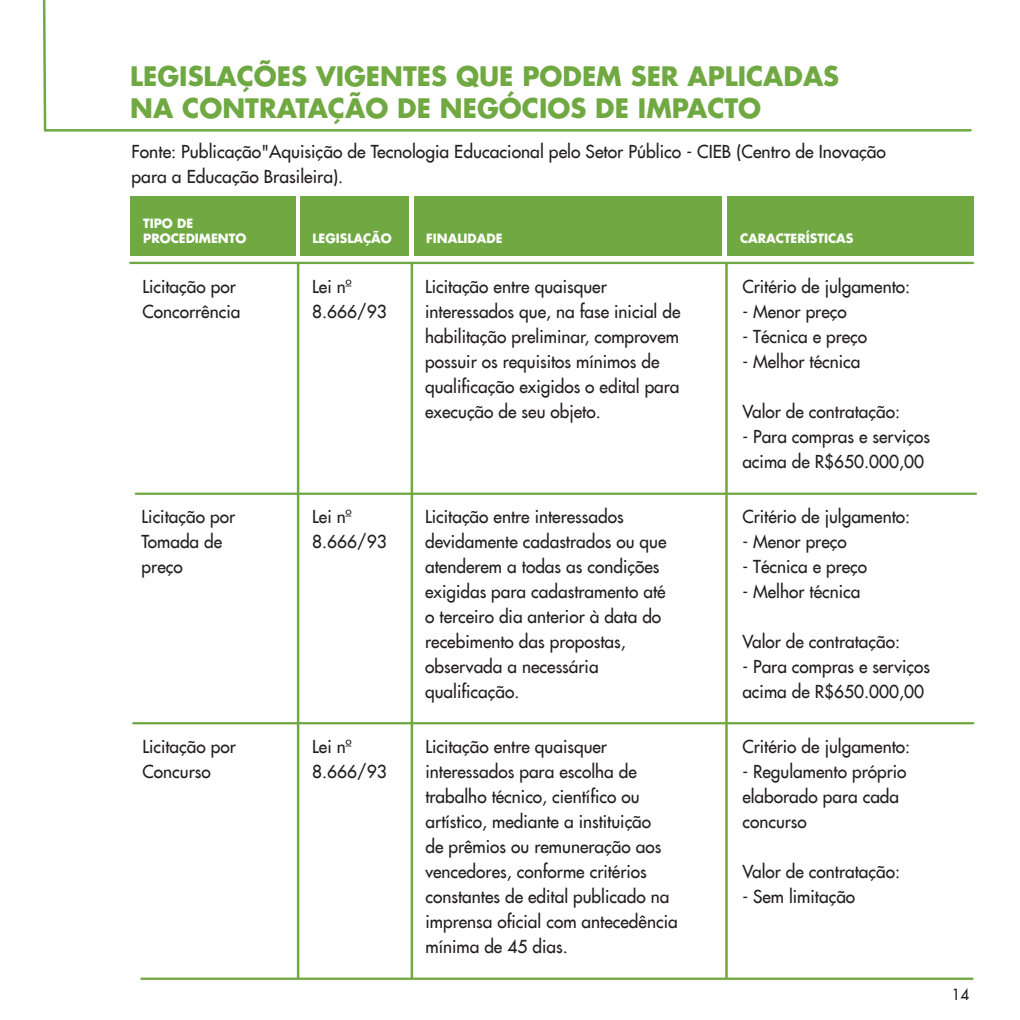
<style>
.page{position:relative;width:1020px;height:1020px;background:#fff}
.page>*{position:absolute;margin:0;border:0;box-sizing:border-box;transform-origin:0 0}
.t1{font:700 26.25px/31.5px "Futura LT";color:#70a942}
.t2{font:17.5px/25px "Futura LT";color:#231f20}
.t3{font:15px "Futura LT";color:#231f20}
.t4{font:700 12.5px/15px "Futura LT";color:#fff}
.s1{color:#6ea842}
</style>
<div class="page">
<div style="left:130px;top:196px;width:166px;height:59px;background:#70a942"></div>
<div style="left:300px;top:196px;width:109px;height:59px;background:#70a942"></div>
<div style="left:414px;top:196px;width:308px;height:59px;background:#70a942"></div>
<div style="left:728px;top:196px;width:246px;height:59px;background:#70a942"></div>
<svg style="left:42px;top:0;width:5px;height:132px"></svg>
<hr style="left:45px;top:129px;width:926px;height:3px;background:#70a942">
<hr style="left:297px;top:262px;width:2px;height:717px;background:#70a942">
<hr style="left:411px;top:262px;width:2px;height:717px;background:#70a942">
<hr style="left:141px;top:978px;width:832px;height:2px;background:#70a942">
<hr style="left:725px;top:264px;width:3px;height:715px;background:#70a942">
<hr style="left:130px;top:262px;width:843px;height:2px;background:#70a942">
<hr style="left:136px;top:493px;width:840px;height:2px;background:#70a942">
<hr style="left:133px;top:722px;width:840px;height:2px;background:#70a942">
<h1 class="t1" style="left:130px;top:60px;width:710px"><span class="s1">LEGISLAÇÕES</span> VIGENTES QUE PODEM SER APLICADAS<br>NA CONTRATAÇÃO DE NEGÓCIOS DE IMPACTO</h1>
<p class="t2" style="left:132px;top:139px;width:756px">Fonte: Publicação"Aquisição de Tecnologia Educacional pelo Setor Público - CIEB (Centro de Inovação para a Educação Brasileira).</p>
<p class="t4" style="left:143px;top:216px;width:105px">TIPO DE<br>PROCEDIMENTO</p>
<p class="t4" style="left:312px;top:231px;width:81px">LEGISLAÇÃO</p>
<p class="t4" style="left:426px;top:231px;width:78px">FINALIDADE</p>
<p class="t4" style="left:740px;top:231px;width:115px">CARACTERÍSTICAS</p>
<p class="t2" style="left:312px;top:274px;width:76px">Lei nº<br>8.666/93</p>
<p class="t2" style="left:742px;top:274px;width:169px">Critério de julgamento:</p>
<p class="t2" style="left:142px;top:274px;width:100px">Licitação por<br>Concorrência</p>
<p class="t2" style="left:425px;top:274px;width:257px">Licitação entre quaisquer interessados que, na fase inicial de habilitação preliminar, comprovem possuir os requisitos mínimos de qualificação exigidos o edital para execução de seu objeto.</p>
<p class="t2" style="left:742px;top:299px;width:106px">- Menor preço</p>
<p class="t2" style="left:742px;top:324px;width:126px">- Técnica e preço</p>
<p class="t2" style="left:742px;top:349px;width:120px">- Melhor técnica</p>
<p class="t2" style="left:742px;top:399px;width:159px">Valor de contratação:</p>
<p class="t2" style="left:742px;top:424px;width:189px">- Para compras e serviços acima de R$650.000,00</p>
<p class="t2" style="left:142px;top:504px;width:95px">Licitação por<br>Tomada de preço</p>
<p class="t2" style="left:142px;top:734px;width:95px">Licitação por<br>Concurso</p>
<p class="t2" style="left:312px;top:504px;width:76px">Lei nº<br>8.666/93</p>
<p class="t2" style="left:312px;top:734px;width:76px">Lei nº<br>8.666/93</p>
<p class="t2" style="left:425px;top:504px;width:243px">Licitação entre interessados devidamente cadastrados ou que atenderem a todas as condições exigidas para cadastramento até o terceiro dia anterior à data do recebimento das propostas, observada a necessária qualificação.</p>
<p class="t2" style="left:425px;top:734px;width:254px">Licitação entre quaisquer interessados para escolha de trabalho técnico, científico ou artístico, mediante a instituição<br>de prêmios ou remuneração aos vencedores, conforme critérios constantes de edital publicado na imprensa oficial com antecedência mínima de 45 dias.</p>
<p class="t2" style="left:742px;top:504px;width:169px">Critério de julgamento:</p>
<p class="t2" style="left:742px;top:529px;width:106px">- Menor preço</p>
<p class="t2" style="left:742px;top:554px;width:126px">- Técnica e preço</p>
<p class="t2" style="left:742px;top:579px;width:120px">- Melhor técnica</p>
<p class="t2" style="left:742px;top:629px;width:159px">Valor de contratação:</p>
<p class="t2" style="left:742px;top:654px;width:189px">- Para compras e serviços acima de R$650.000,00</p>
<p class="t2" style="left:742px;top:734px;width:169px">Critério de julgamento:</p>
<p class="t2" style="left:742px;top:759px;width:166px">- Regulamento próprio elaborado para cada concurso</p>
<p class="t2" style="left:742px;top:859px;width:159px">Valor de contratação:</p>
<p class="t2" style="left:742px;top:884px;width:114px">- Sem limitação</p>
<p class="t3" style="left:952px;top:985px;width:19px">14</p>
</div>
